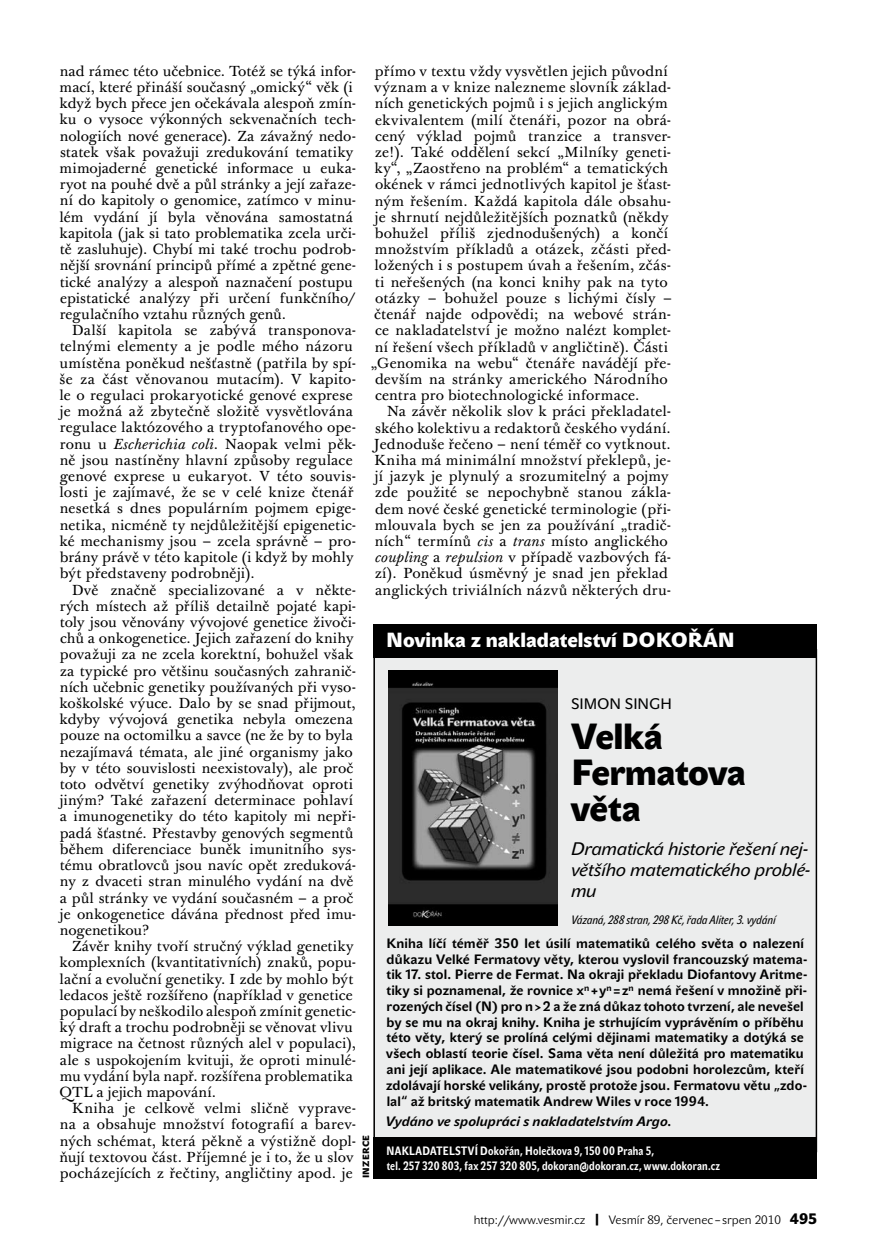
<style>
.page{position:relative;width:881px;height:1255px;background:#fff}
.page>*{position:absolute;margin:0;border:0;box-sizing:border-box;transform-origin:0 0}
.t1{font:36px/36px "John Sans Black Pro";letter-spacing:-.01em;color:#000}
.t2{font:20.25px "John Sans Black Pro";color:#fff}
.t3{font:italic 18px/21px "John Sans Text Pro";letter-spacing:-.01em;color:#000;text-align:justify}
.t4{font:15px "John Sans Text Pro";color:#000}
.t5{font:14.25px/16.2px "Baskerville 10 Pro";letter-spacing:.01em;color:#000}
.t6{font:700 13.5px/15.8px "John Sans Text Pro";letter-spacing:.01em;color:#000}
.t7{font:italic 700 13.5px "John Sans Text Pro";letter-spacing:.01em;color:#000}
.t8{font:700 12px/15px "John Sans Cond Text Pro";letter-spacing:.02em;color:#fff}
.t9{font:12px "John Sans Lite Pro";color:#000}
.t10{font:italic 12px "John Sans Cond Text Pro";letter-spacing:.01em;color:#000}
.t11{font:9px "John Sans Black Pro";letter-spacing:.04em;color:#000}
.s1{font-style:italic}
.s2{font-family:"John Sans Black Pro"}
.s3{font-family:"John Sans Black Pro";font-size:15px}
</style>
<div class="page">
<div style="left:373px;top:643px;width:443px;height:508px;background:#eceded"></div>
<div style="left:373px;top:624px;width:443px;height:33px;background:#000"></div>
<div style="left:373px;top:1137px;width:443px;height:41px;background:#000"></div>
<div style="left:373px;top:649px;width:443px;height:503px;border:2px solid #000"></div>
<img style="left:388px;top:670px;width:169px;height:255px">
<p class="t5" style="left:59px;top:64px;width:298px">nad rámec této učebnice. Totéž se týká infor&shy;mací, které přináší současný „omický“ věk (i když bych přece jen očekávala alespoň zmín&shy;ku o vysoce výkonných sekvenačních tech&shy;nologiích nové generace). Za závažný nedo&shy;statek však považuji zredukování tematiky mimojaderné genetické informace u euka&shy;ryot na pouhé dvě a půl stránky a její zařaze&shy;ní do kapitoly o genomice, zatímco v minu&shy;lém vydání jí byla věnována samostatná kapitola (jak si tato problematika zcela urči&shy;tě zasluhuje). Chybí mi také trochu podrob&shy;nější srovnání principů přímé a zpětné gene&shy;tické analýzy a alespoň naznačení postupu epistatické analýzy při určení funkčního/ regulačního vztahu různých genů.</p>
<p class="t5" style="left:59px;top:323px;width:298px;text-indent:12px">Další kapitola se zabývá transponova&shy;telnými elementy a je podle mého názoru umístěna poněkud nešťastně (patřila by spí&shy;še za část věnovanou mutacím). V kapito&shy;le o regulaci prokaryotické genové exprese je možná až zbytečně složitě vysvětlována regulace laktózového a tryptofanového ope&shy;ronu u <span class="s1">Escherichia coli</span>. Naopak velmi pěk&shy;ně jsou nastíněny hlavní způsoby regulace genové exprese u eukaryot. V této souvis&shy;losti je zajímavé, že se v celé knize čtenář nesetká s dnes populárním pojmem epige&shy;netika, nicméně ty nejdůležitější epigenetic&shy;ké mechanismy jsou – zcela správně – pro&shy;brány právě v této kapitole (i když by mohly být představeny podrobněji).</p>
<p class="t5" style="left:60px;top:582px;width:298px;text-indent:12px">Dvě značně specializované a v někte&shy;rých místech až příliš detailně pojaté kapi&shy;toly jsou věnovány vývojové genetice živoči&shy;chů a onkogenetice. Jejich zařazení do knihy považuji za ne zcela korektní, bohužel však za typické pro většinu současných zahranič&shy;ních učebnic genetiky používaných při vyso&shy;koškolské výuce. Dalo by se snad přijmout, kdyby vývojová genetika nebyla omezena pouze na octomilku a savce (ne že by to byla nezajímavá témata, ale jiné organismy jako by v této souvislosti neexistovaly), ale proč toto odvětví genetiky zvýhodňovat oproti jiným? Také zařazení determinace pohlaví a imunogenetiky do této kapitoly mi nepři&shy;padá šťastné. Přestavby genových segmentů během diferenciace buněk imunitního sys&shy;tému obratlovců jsou navíc opět zreduková&shy;ny z dvaceti stran minulého vydání na dvě a půl stránky ve vydání současném – a proč je onkogenetice dávána přednost před imu&shy;nogenetikou?</p>
<p class="t5" style="left:60px;top:939px;width:298px;text-indent:13px">Závěr knihy tvoří stručný výklad genetiky komplexních (kvantitativních) znaků, popu&shy;lační a evoluční genetiky. I zde by mohlo být ledacos ještě rozšířeno (například v genetice populací by neškodilo alespoň zmínit genetic&shy;ký draft a trochu podrobněji se věnovat vlivu migrace na četnost různých alel v populaci), ale s uspokojením kvituji, že oproti minulé&shy;mu vydání byla např. rozšířena problematika QTL a jejich mapování.</p>
<p class="t5" style="left:59px;top:1101px;width:298px;text-indent:12px">Kniha je celkově velmi sličně vyprave&shy;na a obsahuje množství fotografií a barev&shy;ných schémat, která pěkně a výstižně dopl&shy;ňují textovou část. Příjemné je i to, že u slov pocházejících z řečtiny, angličtiny apod. je</p>
<p class="t5" style="left:374px;top:64px;width:294px">přímo v textu vždy vysvětlen jejich původní</p>
<p class="t5" style="left:374px;top:80px;width:298px">význam a v knize nalezneme slovník základ-</p>
<p class="t5" style="left:374px;top:96px;width:294px">ních genetických pojmů i s jejich anglickým</p>
<p class="t5" style="left:375px;top:112px;width:297px">ekvivalentem (milí čtenáři, pozor na obrá-</p>
<p class="t5" style="left:375px;top:129px;width:297px">cený výklad pojmů tranzice a transver-</p>
<p class="t5" style="left:374px;top:145px;width:298px">ze!). Také oddělení sekcí „Milníky geneti-</p>
<p class="t5" style="left:374px;top:161px;width:295px">ky“, „Zaostřeno na problém“ a tematických</p>
<p class="t5" style="left:375px;top:177px;width:297px">okének v rámci jednotlivých kapitol je šťast-</p>
<p class="t5" style="left:374px;top:193px;width:298px">ným řešením. Každá kapitola dále obsahu-</p>
<p class="t5" style="left:374px;top:210px;width:295px">je shrnutí nejdůležitějších poznatků (někdy</p>
<p class="t5" style="left:374px;top:226px;width:295px">bohužel příliš zjednodušených) a končí</p>
<p class="t5" style="left:374px;top:242px;width:298px">množstvím příkladů a otázek, zčásti před-</p>
<p class="t5" style="left:374px;top:258px;width:298px">ložených i s postupem úvah a řešením, zčás-</p>
<p class="t5" style="left:374px;top:274px;width:294px">ti neřešených (na konci knihy pak na tyto</p>
<p class="t5" style="left:375px;top:291px;width:298px">otázky – bohužel pouze s lichými čísly –</p>
<p class="t5" style="left:374px;top:307px;width:298px">čtenář najde odpovědi; na webové strán-</p>
<p class="t5" style="left:375px;top:323px;width:297px">ce nakladatelství je možno nalézt komplet-</p>
<p class="t5" style="left:374px;top:339px;width:294px">ní řešení všech příkladů v angličtině). Části</p>
<p class="t5" style="left:370px;top:355px;width:302px">„Genomika na webu“ čtenáře navádějí pře-</p>
<p class="t5" style="left:375px;top:372px;width:294px">devším na stránky amerického Národního</p>
<p class="t5" style="left:375px;top:388px;width:266px">centra pro biotechnologické informace.</p>
<p class="t5" style="left:386px;top:404px;width:286px">Na závěr několik slov k práci překladatel-</p>
<p class="t5" style="left:375px;top:420px;width:297px">ského kolektivu a redaktorů českého vydání.</p>
<p class="t5" style="left:373px;top:437px;width:298px">Jednoduše řečeno – není téměř co vytknout.</p>
<p class="t5" style="left:374px;top:453px;width:298px">Kniha má minimální množství překlepů, je-</p>
<p class="t5" style="left:374px;top:469px;width:295px">jí jazyk je plynulý a srozumitelný a pojmy</p>
<p class="t5" style="left:374px;top:485px;width:298px">zde použité se nepochybně stanou zákla-</p>
<p class="t5" style="left:375px;top:501px;width:297px">dem nové české genetické terminologie (při-</p>
<p class="t5" style="left:374px;top:518px;width:298px">mlouvala bych se jen za používání „tradič-</p>
<p class="t5" style="left:374px;top:534px;width:294px">ních“ termínů <span class="s1">cis</span> a <span class="s1">trans</span> místo anglického</p>
<p class="t5" style="left:375px;top:550px;width:297px"><span class="s1">coupling</span> a <span class="s1">repulsion</span> v případě vazbových fá-</p>
<p class="t5" style="left:374px;top:566px;width:294px">zí). Poněkud úsměvný je snad jen překlad</p>
<p class="t5" style="left:375px;top:582px;width:297px">anglických triviálních názvů některých dru-</p>
<h2 class="t2" style="left:386px;top:628px;width:301px">N ovinka z nakladatelství DOKOŘÁN</h2>
<p class="t4" style="left:570px;top:694px;width:20px">SIMON</p>
<p class="t4" style="left:624px;top:694px;width:19px">SINGH</p>
<h1 class="t1" style="left:570px;top:718px;width:176px">Velká<br>Fermatova věta</h1>
<p class="t3" style="left:570px;top:838px;width:241px">Dramatická historie řešení nej&shy;většího matematického problé&shy;mu</p>
<p class="t10" style="left:570px;top:912px;width:206px">Vázaná, 288 stran, 298 Kč, řada Aliter, 3. vydání</p>
<p class="t6" style="left:386px;top:935px;width:422px">Kniha líčí téměř 350 let úsilí matematiků celého světa o nalezení důkazu Velké Fermatovy věty, kterou vyslovil francouzský matema&shy;tik 17. stol. Pierre de Fermat. Na okraji překladu Diofantovy Aritme&shy;tiky si poznamenal, že rovnice x<sup>n</sup> +y<sup>n</sup> =z<sup>n</sup> nemá řešení v množině při&shy;rozených čísel (N) pro n&gt;2 a že zná důkaz tohoto tvrzení, ale nevešel by se mu na okraj knihy. Kniha je strhujícím vyprávěním o příběhu této věty, který se prolíná celými dějinami matematiky a dotýká se všech oblastí teorie čísel. Sama věta není důležitá pro matematiku ani její aplikace. Ale matematikové jsou podobni horolezcům, kteří zdolávají horské velikány, prostě protože jsou. Fermatovu větu „zdo&shy;lal“ až britský matematik Andrew Wiles v roce 1994.</p>
<p class="t7" style="left:385px;top:1113px;width:288px">Vydáno ve spolupráci s nakladatelstvím Argo.</p>
<p class="t11" style="left:360px;top:1178px;width:45px;rotate:-90deg">inzerce</p>
<p class="t8" style="left:386px;top:1143px;width:335px">NAKLADATELSTVÍ Dokořán, Holečkova 9, 150 00 Praha 5,<br>tel. 257 320 803, fax 257 320 805, dokoran@dokoran.cz, www.dokoran.cz</p>
<p class="t9" style="left:473px;top:1212px;width:344px">http://www.vesmir.cz <span class="s2">|</span> Vesmír 89, červenec – srpen 2010 <span class="s3">495</span></p>
</div>
